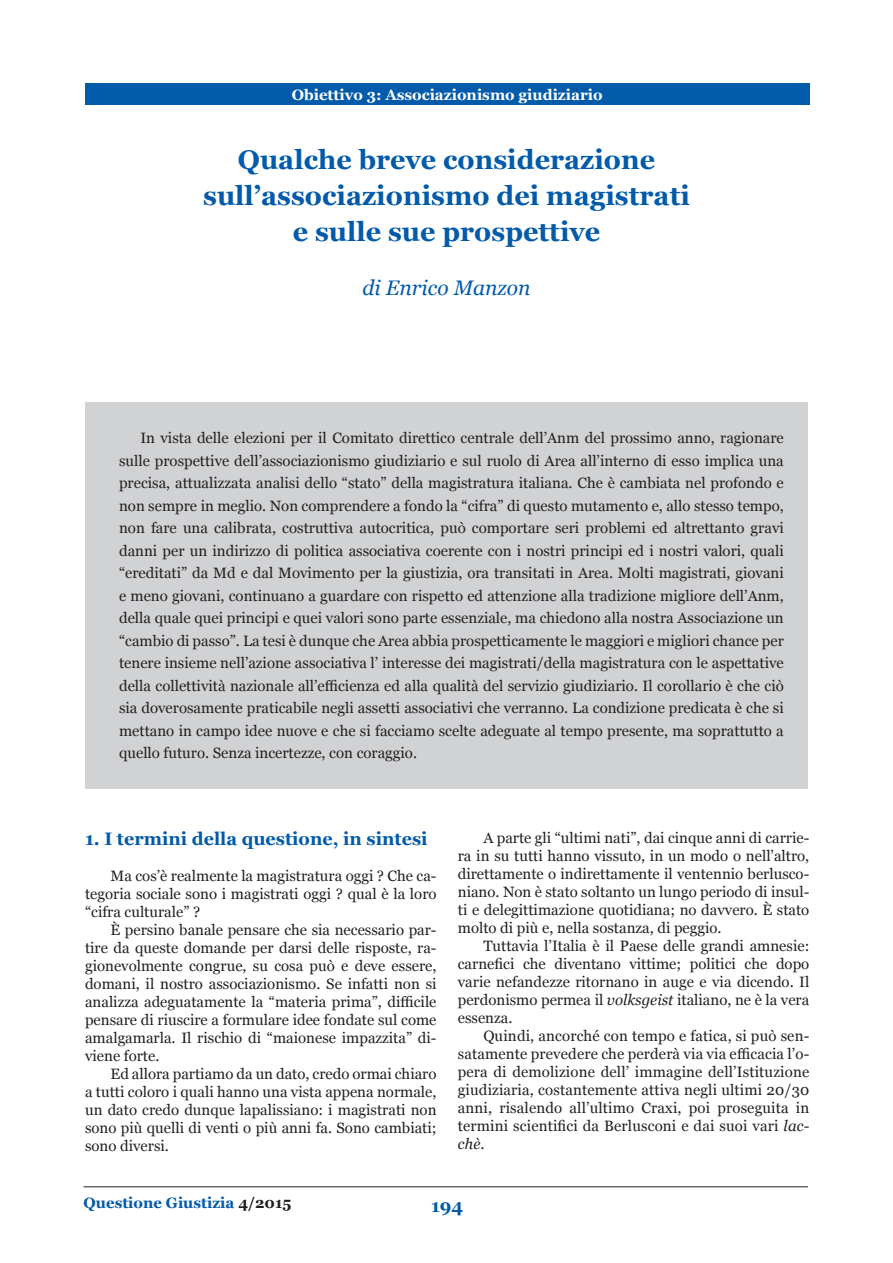
<style>
.page{position:relative;width:893px;height:1263px;background:#fff}
.page>*{position:absolute;margin:0;border:0;box-sizing:border-box;transform-origin:0 0}
.titolo{font:700 27px/36px "Georgia";color:#015aaa;text-align:center}
.t1{font:italic 21px "Georgia";color:#015aaa}
.sottotitolo1{font:700 18px "Georgia";color:#015aaa}
.testo{font:15px/18px "Georgia";color:#231f20;text-align:justify}
.Normale{font:15px/22.5px "Georgia";color:#231f20;text-align:justify}
.t2{font:700 15px "Georgia";color:#fff}
.t3{font:700 15px "Georgia";color:#015aaa}
.s1{font-style:italic}
.s2{color:#231f20}
</style>
<div class="page">
<hr style="left:84px;top:1186px;width:724px;height:1px;background:#231f20">
<div style="left:85px;top:83px;width:724px;height:22px;background:#015aaa"></div>
<div style="left:85px;top:403px;width:723px;height:386px;background:#d1d2d4"></div>
<p class="t2" style="left:292px;top:85px;width:312px">Obiettivo 3: Associazionismo giudiziario</p>
<p class="titolo" style="left:203px;top:142px;width:488px">Qualche breve considerazione sull’associazionismo dei magistrati e sulle sue prospettive</p>
<p class="t1" style="left:362px;top:275px;width:170px">di Enrico Manzon</p>
<p class="Normale" style="left:119px;top:427px;width:666px;text-indent:21px">In vista delle elezioni per il Comitato direttico centrale dell’Anm del prossimo anno, ragionare sulle prospettive dell’associazionismo giudiziario e sul ruolo di Area all’interno di esso implica una precisa, attualizzata analisi dello “stato” della magistratura italiana. Che è cambiata nel profondo e non sempre in meglio. Non comprendere a fondo la “cifra” di questo mutamento e, allo stesso tempo, non fare una calibrata, costruttiva autocritica, può comportare seri problemi ed altrettanto gravi danni per un indirizzo di politica associativa coerente con i nostri principi ed i nostri valori, quali “ereditati” da Md e dal Movimento per la giustizia, ora transitati in Area. Molti magistrati, giovani e meno giovani, continuano a guardare con rispetto ed attenzione alla tradizione migliore dell’Anm, della quale quei principi e quei valori sono parte essenziale, ma chiedono alla nostra Associazione un “cambio di passo”. La tesi è dunque che Area abbia prospetticamente le maggiori e migliori chance per tenere insieme nell’azione associativa l’ interesse dei magistrati/della magistratura con le aspettative della collettività nazionale all’efficienza ed alla qualità del servizio giudiziario. Il corollario è che ciò sia doverosamente praticabile negli assetti associativi che verranno. La condizione predicata è che si mettano in campo idee nuove e che si facciamo scelte adeguate al tempo presente, ma soprattutto a quello futuro. Senza incertezze, con coraggio.</p>
<p class="sottotitolo1" style="left:85px;top:827px;width:344px">1. I termini della questione, in sintesi</p>
<p class="testo" style="left:85px;top:867px;width:353px;text-indent:26px">Ma cos’è realmente la magistratura oggi ? Che ca&shy;tegoria sociale sono i magistrati oggi ? qual è la loro “cifra culturale” ?</p>
<p class="testo" style="left:85px;top:921px;width:353px;text-indent:26px">È persino banale pensare che sia necessario par&shy;tire da queste domande per darsi delle risposte, ra&shy;gionevolmente congrue, su cosa può e deve essere, domani, il nostro associazionismo. Se infatti non si analizza adeguatamente la “materia prima”, difficile pensare di riuscire a formulare idee fondate sul come amalgamarla. Il rischio di “maionese impazzita” di&shy;viene forte.</p>
<p class="testo" style="left:85px;top:1065px;width:353px;text-indent:26px">Ed allora partiamo da un dato, credo ormai chiaro a tutti coloro i quali hanno una vista appena normale, un dato credo dunque lapalissiano: i magistrati non sono più quelli di venti o più anni fa. Sono cambiati; sono diversi.</p>
<p class="testo" style="left:458px;top:829px;width:353px;text-indent:26px">A parte gli “ultimi nati”, dai cinque anni di carrie&shy;ra in su tutti hanno vissuto, in un modo o nell’altro, direttamente o indirettamente il ventennio berlusco&shy;niano. Non è stato soltanto un lungo periodo di insul&shy;ti e delegittimazione quotidiana; no davvero. È stato molto di più e, nella sostanza, di peggio.</p>
<p class="testo" style="left:458px;top:937px;width:353px;text-indent:26px">Tuttavia l’Italia è il Paese delle grandi amnesie: carnefici che diventano vittime; politici che dopo varie nefandezze ritornano in auge e via dicendo. Il perdonismo permea il <span class="s1">volksgeist</span> italiano, ne è la vera essenza.</p>
<p class="testo" style="left:458px;top:1027px;width:353px;text-indent:26px">Quindi, ancorché con tempo e fatica, si può sen&shy;satamente prevedere che perderà via via efficacia l’o&shy;pera di demolizione dell’ immagine dell’Istituzione giudiziaria, costantemente attiva negli ultimi 20/30 anni, risalendo all’ultimo Craxi, poi proseguita in termini scientifici da Berlusconi e dai suoi vari <span class="s1">lac&shy;chè</span>.</p>
<p class="t3" style="left:84px;top:1193px;width:209px">Questione Giustizia <span class="s2">4/2015</span></p>
<p class="sottotitolo1" style="left:431px;top:1194px;width:34px">194</p>
</div>
